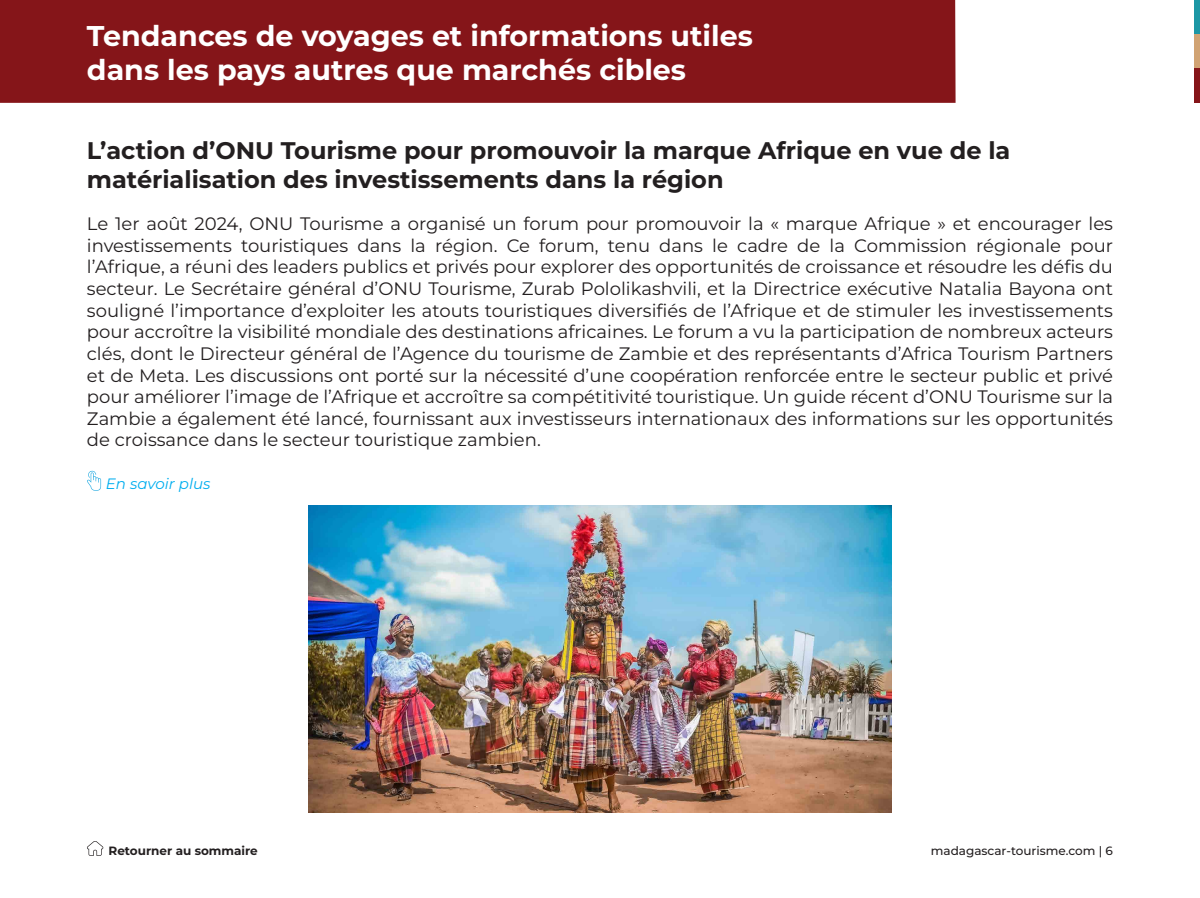
<style>
.page{position:relative;width:1200px;height:898px;background:#fff}
.page>*{position:absolute;margin:0;border:0;box-sizing:border-box;transform-origin:0 0}
.Theme{font:700 28.5px "Montserrat";color:#fff}
.TITRE{font:700 24px/28.8px "Montserrat";color:#231f20}
.texte{font:18px/21.6px "Montserrat";color:#231f20;text-align:justify}
.en_savoir_plu{font:italic 15px "Montserrat";color:#00aeef}
.t1{font:500 12px "Montserrat";color:#231f20}
.Retourner{font:700 12px "Montserrat";color:#231f20}
</style>
<div class="page">
<div style="left:1194px;top:0;width:5px;height:34px;background:#1d97a5"></div>
<div style="left:1194px;top:34px;width:5px;height:35px;background:#d1a373"></div>
<div style="left:1194px;top:69px;width:5px;height:34px;background:#851519"></div>
<div style="left:0;top:0;width:955px;height:103px;background:#851519"></div>
<svg style="left:87px;top:470px;width:14px;height:20px"></svg>
<svg style="left:87px;top:841px;width:16px;height:14px"></svg>
<img style="left:308px;top:505px;width:583px;height:307px">
<p class="Theme" style="left:87px;top:17px;width:667px">Tendances de voyages et informations utiles</p>
<p class="Theme" style="left:87px;top:51px;width:600px">dans les pays autres que marchés cibles</p>
<p class="TITRE" style="left:87px;top:136px;width:924px">L’action d’ONU Tourisme pour promouvoir la marque Afrique en vue de la matérialisation des investissements dans la région</p>
<p class="texte" style="left:87px;top:212px;width:1027px">Le 1er août 2024, ONU Tourisme a organisé un forum pour promouvoir la « marque Afrique » et encourager les investissements touristiques dans la région. Ce forum, tenu dans le cadre de la Commission régionale pour l’Afrique, a réuni des leaders publics et privés pour explorer des opportunités de croissance et résoudre les défis du secteur. Le Secrétaire général d’ONU Tourisme, Zurab Pololikashvili, et la Directrice exécutive Natalia Bayona ont souligné l’importance d’exploiter les atouts touristiques diversifiés de l’Afrique et de stimuler les investissements pour accroître la visibilité mondiale des destinations africaines. Le forum a vu la participation de nombreux acteurs clés, dont le Directeur général de l’Agence du tourisme de Zambie et des représentants d’Africa Tourism Partners et de Meta. Les discussions ont porté sur la nécessité d’une coopération renforcée entre le secteur public et privé pour améliorer l’image de l’Afrique et accroître sa compétitivité touristique. Un guide récent d’ONU Tourisme sur la Zambie a également été lancé, fournissant aux investisseurs internationaux des informations sur les opportunités de croissance dans le secteur touristique zambien.</p>
<p class="en_savoir_plu" style="left:106px;top:473px;width:106px">En savoir plus</p>
<p class="Retourner" style="left:108px;top:842px;width:151px">Retourner au sommaire</p>
<p class="t1" style="left:930px;top:842px;width:184px">madagascar-tourisme.com | 6</p>
</div>
